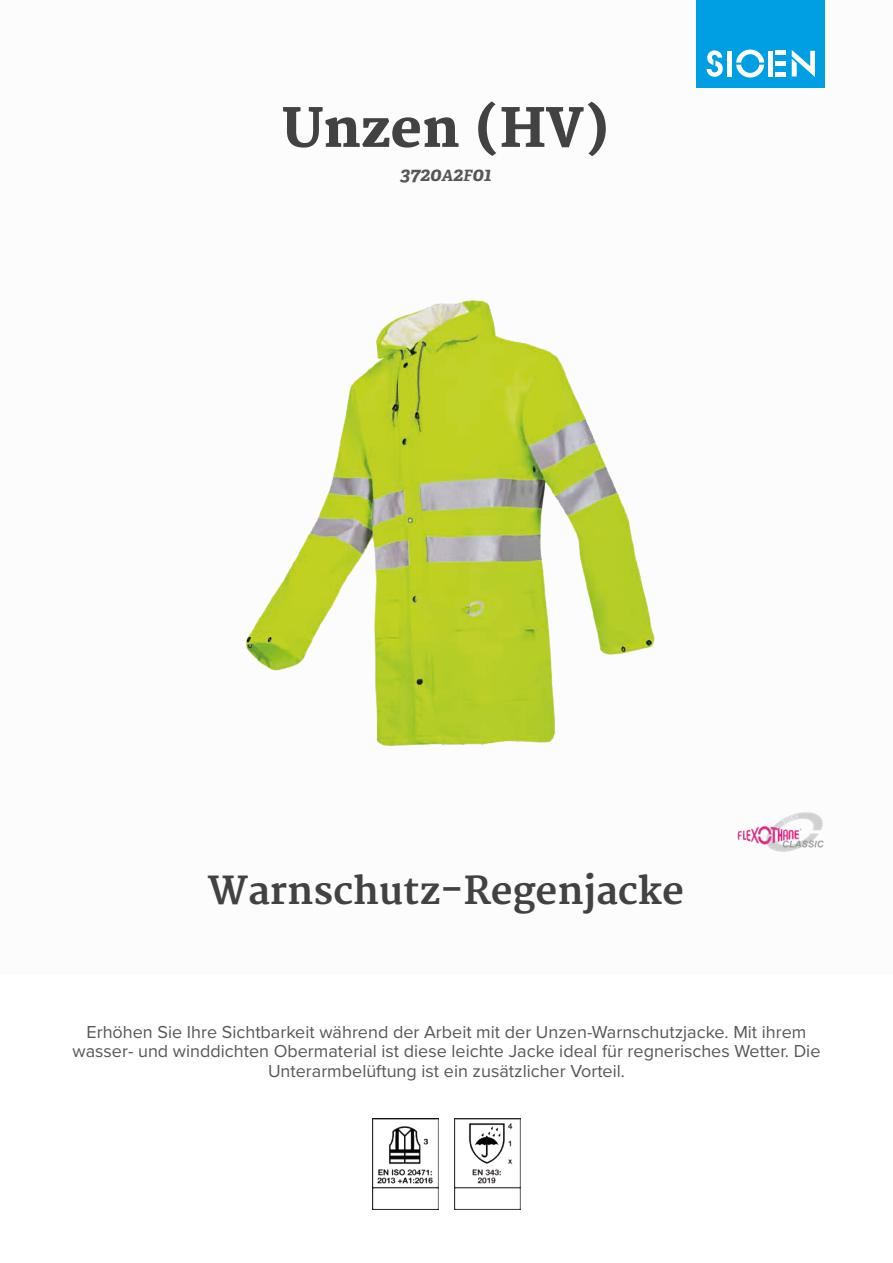
<style>
.page{position:relative;width:893px;height:1263px;background:#fff}
.page>*{position:absolute;margin:0;border:0;box-sizing:border-box;transform-origin:0 0}
.t1{font:800 52.5px "Merriweather";color:#424243}
.t2{font:700 37.5px "Merriweather";color:#424243}
.t3{font:italic 700 19.5px "Adelle PE";color:#575756}
.t4{font:18px/19.5px "Proxima Nova";color:#575756;text-align:center}
.s1{font-size:15.6px}
</style>
<div class="page">
<div style="left:697px;top:0;width:128px;height:88px;background:#009fe3"></div>
<svg style="left:707px;top:50px;width:16px;height:27px"></svg>
<svg style="left:736px;top:50px;width:28px;height:28px"></svg>
<div style="left:727px;top:51px;width:5px;height:26px;background:#fff"></div>
<div style="left:768px;top:51px;width:5px;height:26px;background:#fff"></div>
<div style="left:775px;top:72px;width:11px;height:5px;background:#fff"></div>
<div style="left:775px;top:61px;width:11px;height:5px;background:#fff"></div>
<hr style="left:775px;top:51px;width:11px;height:4px;background:#fff">
<svg style="left:792px;top:50px;width:23px;height:27px"></svg>
<img style="left:737px;top:812px;width:87px;height:40px">
<img style="left:372px;top:1118px;width:67px;height:92px">
<img style="left:454px;top:1118px;width:67px;height:92px">
<img style="left:245px;top:300px;width:410px;height:446px">
<h1 class="t1" style="left:282px;top:98px;width:329px">Unzen (HV)</h1>
<p class="t3" style="left:400px;top:160px;width:93px">3720<span class="s1">A</span>2<span class="s1">F</span>01</p>
<h2 class="t2" style="left:208px;top:869px;width:478px">Warnschutz-Regenjacke</h2>
<p class="t4" style="left:73px;top:1021px;width:749px">Erhöhen Sie Ihre Sichtbarkeit während der Arbeit mit der Unzen-Warnschutzjacke. Mit ihrem wasser- und winddichten Obermaterial ist diese leichte Jacke ideal für regnerisches Wetter. Die<br>Unterarmbelüftung ist ein zusätzlicher Vorteil.</p>
</div>
